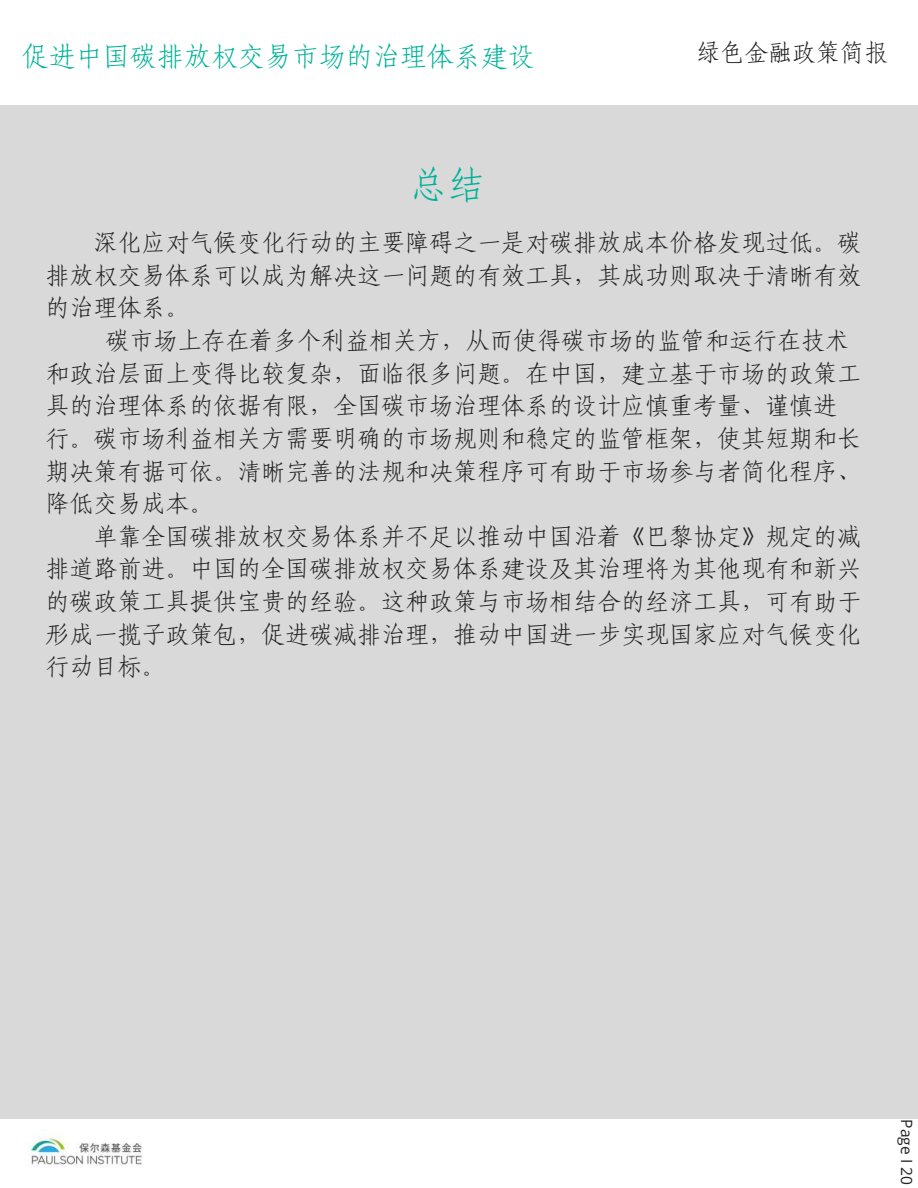
<style>
.page{position:relative;width:918px;height:1188px;background:#fff}
.page>*{position:absolute;margin:0;border:0;box-sizing:border-box;transform-origin:0 0}
.t1{font:37.35px "Fang Song GB2312";color:#00b398}
.t2{font:27px "Fang Song GB2312";color:#00b398}
.t3{font:24px/32.7px "Fang Song GB2312";color:#222;text-align:justify}
.t4{font:15.6px "Open Sans";color:#222}
</style>
<div class="page">
<div style="left:0;top:105px;width:918px;height:1014px;background:#d9d9d9"></div>
<img style="left:29px;top:1133px;width:113px;height:35px">
<p class="t2" style="left:22px;top:43px;width:515px">促进中国碳排放权交易市场的治理体系建设</p>
<p class="t3" style="left:696px;top:36px;width:193px">绿色金融政策简报</p>
<h1 class="t1" style="left:410px;top:165px;width:76px">总结</h1>
<p class="t3" style="left:46px;top:226px;width:817px;text-indent:48px">深化应对气候变化行动的主要障碍之一是对碳排放成本价格发现过低。碳排放权交易体系可以成为解决这一问题的有效工具，其成功则取决于清晰有效的治理体系。</p>
<p class="t3" style="left:46px;top:324px;width:817px;text-align:left;text-indent:60px">碳市场上存在着多个利益相关方，从而使得碳市场的监管和运行在技术和政治层面上变得比较复杂，面临很多问题。在中国，建立基于市场的政策工具的治理体系的依据有限，全国碳市场治理体系的设计应慎重考量、谨慎进行。碳市场利益相关方需要明确的市场规则和稳定的监管框架，使其短期和长期决策有据可依。清晰完善的法规和决策程序可有助于市场参与者简化程序、降低交易成本。</p>
<p class="t3" style="left:46px;top:520px;width:817px;text-indent:48px">单靠全国碳排放权交易体系并不足以推动中国沿着《巴黎协定》规定的减排道路前进。中国的全国碳排放权交易体系建设及其治理将为其他现有和新兴的碳政策工具提供宝贵的经验。这种政策与市场相结合的经济工具，可有助于形成一揽子政策包，促进碳减排治理，推动中国进一步实现国家应对气候变化行动目标。</p>
<p class="t4" style="left:918px;top:1119px;width:67px;rotate:90deg">Page I 20</p>
</div>
